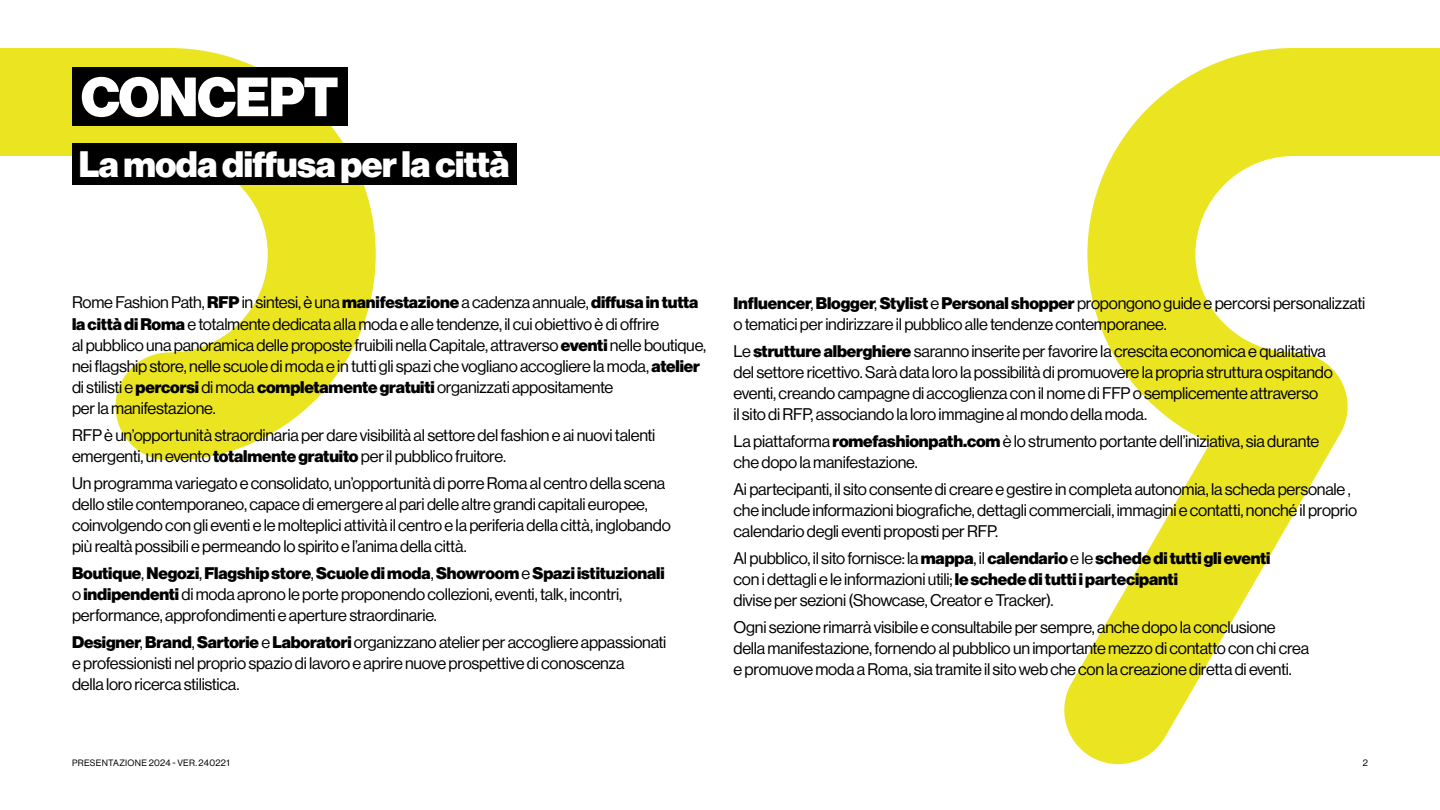
<style>
.page{position:relative;width:1440px;height:810px;background:#fff}
.page>*{position:absolute;margin:0;border:0;box-sizing:border-box;transform-origin:0 0}
.t1{font:900 54px "Neue Haas Display";letter-spacing:-.015em;color:#fff}
.t2{font:900 36px "Neue Haas Display";letter-spacing:-.015em;color:#fff}
.t3{font:16.5px/21px "Neue Haas Display";letter-spacing:-.015em;color:#000}
.t4{font:9px "Neue Haas Display";letter-spacing:.035em;color:#000}
.s1{font-weight:900}
</style>
<div class="page">
<svg style="left:1064px;top:48px;width:376px;height:716px"></svg>
<svg style="left:0;top:48px;width:376px;height:413px"></svg>
<div style="left:72px;top:68px;width:276px;height:58px;background:#000"></div>
<div style="left:72px;top:143px;width:445px;height:42px;background:#000"></div>
<h1 class="t1" style="left:81px;top:65px;width:259px">CONCEPT</h1>
<h2 class="t2" style="left:79px;top:143px;width:432px">La moda diffusa per la città</h2>
<p class="t3" style="left:72px;top:292px;width:636px">Rome Fashion Path, <span class="s1">RFP</span> in sintesi, è una <span class="s1">manifestazione</span> a cadenza annuale, <span class="s1">diffusa in tutta la città di Roma</span> e totalmente dedicata alla moda e alle tendenze, il cui obiettivo è di offrire<br>al pubblico una panoramica delle proposte fruibili nella Capitale, attraverso <span class="s1">eventi</span> nelle boutique, nei flagship store, nelle scuole di moda e in tutti gli spazi che vogliano accogliere la moda, <span class="s1">atelier </span>di stilisti e <span class="s1">percorsi</span> di moda <span class="s1">completamentegratuiti</span> organizzati appositamente<br>per la manifestazione.</p>
<p class="t3" style="left:72px;top:424px;width:585px">RFP è un’opportunità straordinaria per dare visibilità al settore del fashion e ai nuovi talenti emergenti, un evento <span class="s1">totalmente gratuito</span> per il pubblico fruitore.</p>
<p class="t3" style="left:72px;top:472px;width:600px">Un programma variegato e consolidato, un’opportunità di porre Roma al centro della scena dello stile contemporaneo, capace di emergere al pari delle altre grandi capitali europee, coinvolgendo con gli eventi e le molteplici attività il centro e la periferia della città, inglobando più realtà possibili e permeando lo spirito e l’anima della città.</p>
<p class="t3" style="left:72px;top:562px;width:594px"><span class="s1">Boutique</span>, <span class="s1">Negozi</span>, <span class="s1">Flagship store</span>, <span class="s1">Scuole di moda</span>, <span class="s1">Showroom</span> e <span class="s1">Spazi istituzionali </span>o <span class="s1">indipendenti</span> di moda aprono le porte proponendo collezioni, eventi, talk, incontri, performance, approfondimenti e aperture straordinarie.</p>
<p class="t3" style="left:72px;top:631px;width:596px"><span class="s1">Designer</span>, <span class="s1">Brand</span>, <span class="s1">Sartorie</span> e <span class="s1">Laboratori</span> organizzano atelier per accogliere appassionati e professionisti nel proprio spazio di lavoro e aprire nuove prospettive di conoscenza<br>della loro ricerca stilistica.</p>
<p class="t3" style="left:734px;top:292px;width:633px"><span class="s1">Influencer</span>, <span class="s1">Blogger</span>, <span class="s1">Stylist</span> e <span class="s1">Personal shopper</span> propongono guide e percorsi personalizzati o tematici per indirizzare il pubblico alle tendenze contemporanee.</p>
<p class="t3" style="left:734px;top:340px;width:601px">Le <span class="s1">strutturealberghiere</span> saranno inserite per favorire la crescita economica e qualitativa del settore ricettivo. Sarà data loro la possibilità di promuovere la propria struttura ospitando eventi, creando campagne di accoglienza con il nome di FFP o semplicemente attraverso<br>il sito di RFP, associando la loro immagine al mondo della moda.</p>
<p class="t3" style="left:734px;top:430px;width:587px">La piattaforma <span class="s1">romefashionpath.com</span> è lo strumento portante dell’iniziativa, sia durante che dopo la manifestazione.</p>
<p class="t3" style="left:734px;top:478px;width:625px">Ai partecipanti, il sito consente di creare e gestire in completa autonomia, la scheda personale , che include informazioni biografiche, dettagli commerciali, immagini e contatti, nonché il proprio calendario degli eventi proposti per RFP.</p>
<p class="t3" style="left:734px;top:547px;width:539px">Al pubblico, il sito fornisce: la <span class="s1">mappa</span>, il <span class="s1">calendario</span> e le <span class="s1">schede di tutti gli eventi </span>con i dettagli e le informazioni utili; <span class="s1">le schede di tutti i partecipanti<br></span>divise per sezioni (Showcase, Creator e Tracker).</p>
<p class="t3" style="left:734px;top:616px;width:577px">Ogni sezione rimarrà visibile e consultabile per sempre, anche dopo la conclusione della manifestazione, fornendo al pubblico un importante mezzo di contatto con chi crea e promuove moda a Roma, sia tramite il sito web che con la creazione diretta di eventi.</p>
<p class="t4" style="left:72px;top:757px;width:159px">Presentazione 2024 - VER. 240221</p>
<p class="t4" style="left:1363px;top:757px;width:7px">2</p>
</div>
